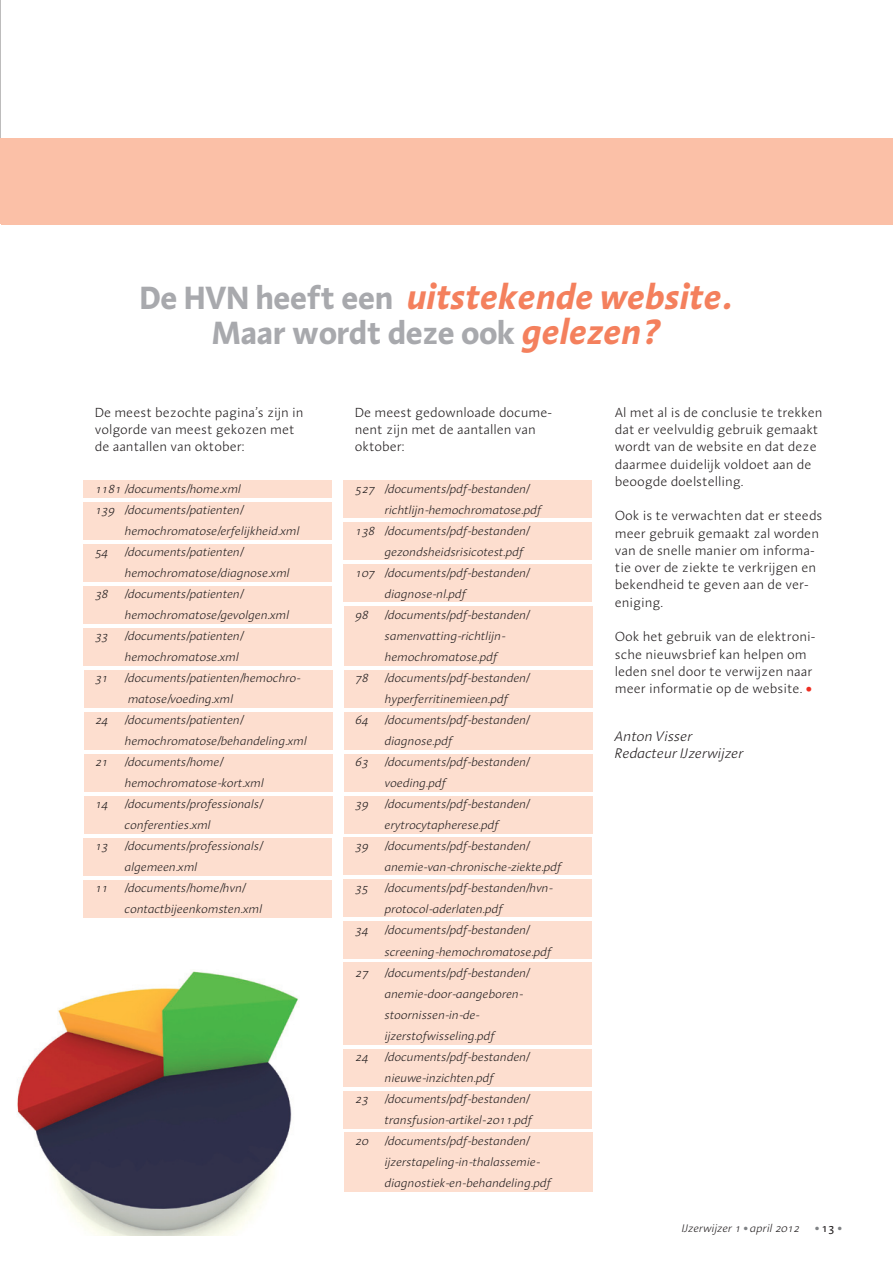
<style>
.page{position:relative;width:893px;height:1263px;background:#fff}
.page>*{position:absolute;margin:0;border:0;box-sizing:border-box;transform-origin:0 0}
.t1{font:italic 700 36px "Linotype Aroma";color:#f4805d;scale:.96 1}
.t2{font:700 33px "Linotype Aroma";letter-spacing:-.02em;color:#a8a9ad}
.t3{font:italic 300 14.25px/17.2px "Linotype Aroma";letter-spacing:-.005em;color:#231f20}
.t4{font:300 13.5px/17.2px "Linotype Aroma";letter-spacing:-.005em;color:#231f20}
.t5{font:italic 300 12px/21px "Linotype Aroma";letter-spacing:-.005em;color:#231f20}
.t6{font:italic 300 11.25px "Linotype Aroma";color:#231f20}
.s1{font-style:normal;font-size:33px;color:#a8a9ad}
.s2{font-style:italic;font-size:36px;color:#f4805d}
.s3{font-weight:600;font-size:16.5px;color:#ee2e22}
.s4{font-weight:700;font-style:normal;font-size:19.5px;color:#808285}
.s5{font-weight:400;font-style:normal;font-size:11.7px}
</style>
<div class="page">
<div style="left:343px;top:963px;width:249px;height:82px;background:#fddecf"></div>
<div style="left:344px;top:1132px;width:249px;height:59px;background:#fddecf"></div>
<div style="left:344px;top:1091px;width:248px;height:38px;background:#fddecf"></div>
<div style="left:344px;top:1049px;width:248px;height:38px;background:#fddecf"></div>
<div style="left:344px;top:921px;width:248px;height:38px;background:#fddecf"></div>
<div style="left:344px;top:837px;width:248px;height:38px;background:#fddecf"></div>
<div style="left:344px;top:879px;width:248px;height:38px;background:#fddecf"></div>
<div style="left:344px;top:670px;width:249px;height:37px;background:#fddecf"></div>
<div style="left:344px;top:712px;width:249px;height:37px;background:#fddecf"></div>
<div style="left:344px;top:754px;width:249px;height:37px;background:#fddecf"></div>
<div style="left:344px;top:795px;width:249px;height:38px;background:#fddecf"></div>
<div style="left:343px;top:480px;width:249px;height:38px;background:#fddecf"></div>
<div style="left:344px;top:522px;width:248px;height:38px;background:#fddecf"></div>
<div style="left:344px;top:564px;width:248px;height:38px;background:#fddecf"></div>
<div style="left:344px;top:606px;width:248px;height:59px;background:#fddecf"></div>
<div style="left:83px;top:480px;width:248px;height:18px;background:#fddecf"></div>
<div style="left:83px;top:838px;width:249px;height:38px;background:#fddecf"></div>
<div style="left:83px;top:880px;width:249px;height:38px;background:#fddecf"></div>
<div style="left:84px;top:670px;width:248px;height:38px;background:#fddecf"></div>
<div style="left:84px;top:712px;width:248px;height:38px;background:#fddecf"></div>
<div style="left:84px;top:754px;width:248px;height:38px;background:#fddecf"></div>
<div style="left:84px;top:796px;width:248px;height:38px;background:#fddecf"></div>
<div style="left:83px;top:502px;width:248px;height:38px;background:#fddecf"></div>
<div style="left:83px;top:544px;width:249px;height:38px;background:#fddecf"></div>
<div style="left:83px;top:586px;width:249px;height:38px;background:#fddecf"></div>
<div style="left:83px;top:628px;width:249px;height:38px;background:#fddecf"></div>
<hr style="left:0;top:0;width:1px;height:138px;background:#231f20">
<div style="left:0;top:138px;width:893px;height:86px;background:#fbc0a7"></div>
<img style="left:17px;top:971px;width:282px;height:264px">
<h1 class="t1" style="left:140px;top:273px;width:617px"><span class="s1">De HVN heeft een</span> uitstekende website.</h1>
<h2 class="t2" style="left:211px;top:311px;width:448px">Maar wordt deze ook <span class="s2">gelezen?</span></h2>
<p class="t4" style="left:95px;top:403px;width:210px">De meest bezochte pagina’s zijn in volgorde van meest gekozen met de aantallen van oktober:</p>
<p class="t5" style="left:95px;top:479px;width:148px">1181 /documents/home.xml</p>
<p class="t5" style="left:95px;top:500px;width:150px">139 /documents/patienten/</p>
<p class="t5" style="left:125px;top:521px;width:176px">hemochromatose/erfelijkheid.xml</p>
<p class="t5" style="left:95px;top:542px;width:15px">54</p>
<p class="t5" style="left:125px;top:542px;width:167px">/documents/patienten/ hemochromatose/diagnose.xml</p>
<p class="t5" style="left:95px;top:584px;width:15px">38</p>
<p class="t5" style="left:125px;top:584px;width:166px">/documents/patienten/ hemochromatose/gevolgen.xml</p>
<p class="t5" style="left:95px;top:626px;width:15px">33</p>
<p class="t5" style="left:125px;top:626px;width:120px">/documents/patienten/ hemochromatose.xml</p>
<p class="t5" style="left:95px;top:668px;width:15px">31</p>
<p class="t5" style="left:125px;top:668px;width:177px">/documents/patienten/hemochro&shy;matose/voeding.xml</p>
<p class="t5" style="left:95px;top:710px;width:15px">24</p>
<p class="t5" style="left:125px;top:710px;width:184px">/documents/patienten/ hemochromatose/behandeling.xml</p>
<p class="t5" style="left:95px;top:752px;width:15px">21</p>
<p class="t5" style="left:125px;top:752px;width:141px">/documents/home/ hemochromatose-kort.xml</p>
<p class="t5" style="left:95px;top:794px;width:15px">14</p>
<p class="t5" style="left:125px;top:794px;width:139px">/documents/professionals/ conferenties.xml</p>
<p class="t5" style="left:95px;top:836px;width:15px">13</p>
<p class="t5" style="left:125px;top:836px;width:139px">/documents/professionals/ algemeen.xml</p>
<p class="t5" style="left:95px;top:878px;width:15px">11</p>
<p class="t5" style="left:125px;top:878px;width:139px">/documents/home/hvn/ contactbijeenkomsten.xml</p>
<p class="t4" style="left:355px;top:403px;width:199px">De meest gedownloade docume&shy;nent zijn met de aantallen van oktober:</p>
<p class="t5" style="left:355px;top:479px;width:176px">527 /documents/pdf-bestanden/</p>
<p class="t5" style="left:385px;top:500px;width:158px">richtlijn-hemochromatose.pdf</p>
<p class="t5" style="left:355px;top:521px;width:176px">138 /documents/pdf-bestanden/</p>
<p class="t5" style="left:385px;top:542px;width:140px">gezondsheidsrisicotest.pdf</p>
<p class="t5" style="left:355px;top:563px;width:176px">107 /documents/pdf-bestanden/</p>
<p class="t5" style="left:385px;top:584px;width:83px">diagnose-nl.pdf</p>
<p class="t5" style="left:355px;top:605px;width:15px">98</p>
<p class="t5" style="left:385px;top:605px;width:146px">/documents/pdf-bestanden/ samenvatting-richtlijn&shy;hemochromatose.pdf</p>
<p class="t5" style="left:355px;top:668px;width:15px">78</p>
<p class="t5" style="left:385px;top:668px;width:146px">/documents/pdf-bestanden/ hyperferritinemieen.pdf</p>
<p class="t5" style="left:355px;top:710px;width:15px">64</p>
<p class="t5" style="left:385px;top:710px;width:146px">/documents/pdf-bestanden/ diagnose.pdf</p>
<p class="t5" style="left:355px;top:752px;width:15px">63</p>
<p class="t5" style="left:385px;top:752px;width:146px">/documents/pdf-bestanden/ voeding.pdf</p>
<p class="t5" style="left:355px;top:794px;width:15px">39</p>
<p class="t5" style="left:385px;top:794px;width:146px">/documents/pdf-bestanden/ erytrocytapherese.pdf</p>
<p class="t5" style="left:355px;top:836px;width:15px">39</p>
<p class="t5" style="left:385px;top:836px;width:178px">/documents/pdf-bestanden/ anemie-van-chronische-ziekte.pdf</p>
<p class="t5" style="left:355px;top:878px;width:15px">35</p>
<p class="t5" style="left:385px;top:878px;width:170px">/documents/pdf-bestanden/hvn&shy;protocol-aderlaten.pdf</p>
<p class="t5" style="left:355px;top:920px;width:15px">34</p>
<p class="t5" style="left:385px;top:920px;width:168px">/documents/pdf-bestanden/ screening-hemochromatose.pdf</p>
<p class="t5" style="left:355px;top:962px;width:15px">27</p>
<p class="t5" style="left:385px;top:962px;width:146px">/documents/pdf-bestanden/ anemie-door-aangeboren&shy;stoornissen-in-de&shy;ijzerstofwisseling.pdf</p>
<p class="t5" style="left:355px;top:1046px;width:15px">24</p>
<p class="t5" style="left:385px;top:1046px;width:146px">/documents/pdf-bestanden/ nieuwe-inzichten.pdf</p>
<p class="t5" style="left:355px;top:1088px;width:15px">23</p>
<p class="t5" style="left:385px;top:1088px;width:149px">/documents/pdf-bestanden/ transfusion-artikel-2011.pdf</p>
<p class="t5" style="left:355px;top:1130px;width:15px">20</p>
<p class="t5" style="left:385px;top:1130px;width:168px">/documents/pdf-bestanden/ ijzerstapeling-in-thalassemie&shy;diagnostiek-en-behandeling.pdf</p>
<p class="t4" style="left:615px;top:403px;width:209px">Al met al is de conclusie te trekken dat er veelvuldig gebruik gemaakt wordt van de website en dat deze daarmee duidelijk voldoet aan de beoogde doelstelling.</p>
<p class="t4" style="left:615px;top:507px;width:209px">Ook is te verwachten dat er steeds meer gebruik gemaakt zal worden van de snelle manier om informa&shy;tie over de ziekte te verkrijgen en bekendheid te geven aan de ver&shy;eniging.</p>
<p class="t4" style="left:615px;top:628px;width:202px">Ook het gebruik van de elektroni&shy;sche nieuwsbrief kan helpen om leden snel door te verwijzen naar meer informatie op de website. <span class="s3">•</span></p>
<p class="t3" style="left:615px;top:727px;width:130px">Anton Visser<br>Redacteur IJzerwijzer</p>
<p class="t6" style="left:682px;top:1221px;width:162px">IJzerwijzer 1 <span class="s4">.</span> april 2012 <span class="s4">.</span> <span class="s5">13</span> <span class="s4">.</span></p>
</div>
